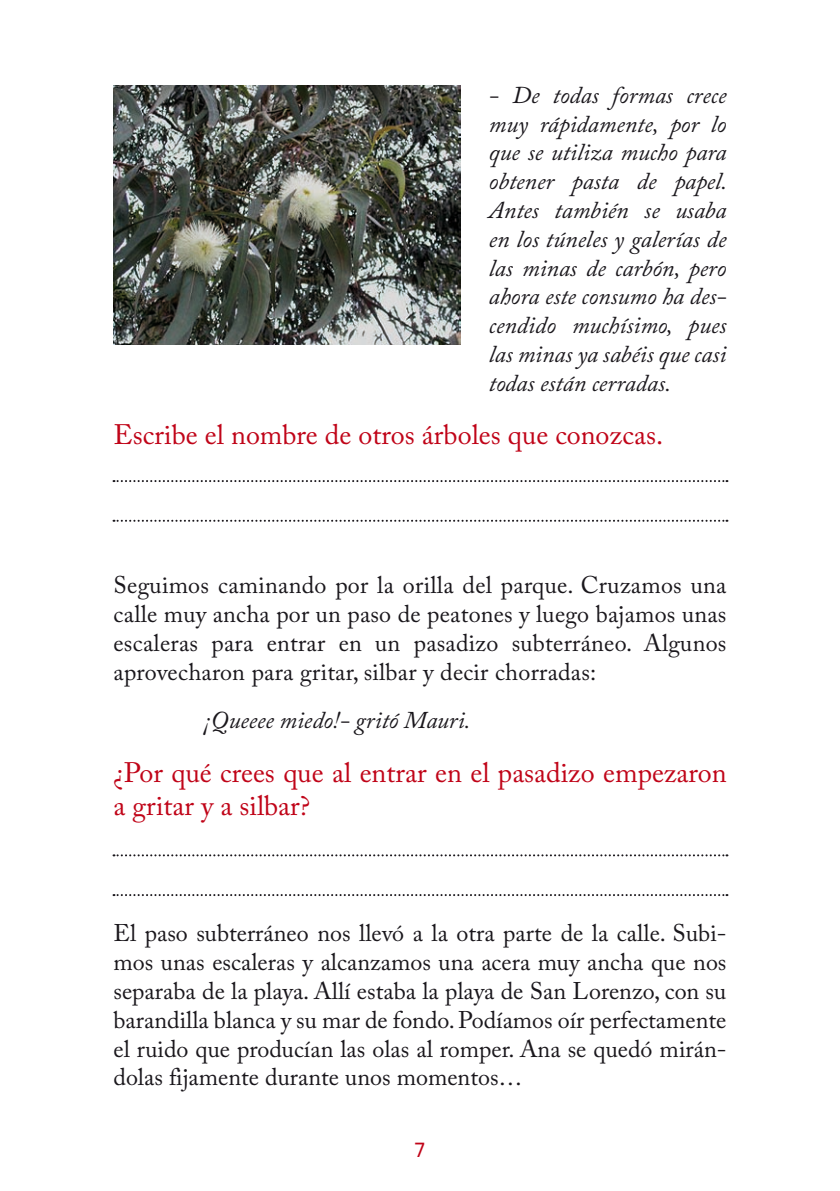
<style>
.page{position:relative;width:840px;height:1191px;background:#fff}
.page>*{position:absolute;margin:0;border:0;box-sizing:border-box;transform-origin:0 0}
.t1{font:28px/33.6px "Adobe Caslon Pro";color:#c00418}
.t2{font:24px/28.8px "Adobe Caslon Pro";color:#1a171c;text-align:justify}
.t3{font:italic 24px/28.8px "Adobe Caslon Pro";color:#1a171c;text-align:justify}
.t4{font:24px "Citizen Kern";color:#c00418}
</style>
<div class="page">
<img style="left:113px;top:85px;width:347px;height:259px">
<svg style="left:113px;top:480px;width:614px;height:2px"></svg>
<svg style="left:113px;top:520px;width:614px;height:2px"></svg>
<svg style="left:113px;top:854px;width:614px;height:2px"></svg>
<svg style="left:113px;top:894px;width:614px;height:2px"></svg>
<p class="t3" style="left:488px;top:80px;width:240px">- De todas formas crece muy rápidamente, por lo que se utiliza mucho para obtener pasta de papel.<br>Antes también se usaba en los túneles y galerías de las minas de carbón, pero ahora este consumo ha des&shy;cendido muchísimo, pues las minas ya sabéis que casi todas están cerradas.</p>
<p class="t1" style="left:113px;top:418px;width:551px">Escribe el nombre de otros árboles que conozcas.</p>
<p class="t2" style="left:113px;top:570px;width:614px">Seguimos caminando por la orilla del parque. Cruzamos una calle muy ancha por un paso de peatones y luego bajamos unas escaleras para entrar en un pasadizo subterráneo. Algunos aprovecharon para gritar, silbar y decir chorradas:</p>
<p class="t3" style="left:204px;top:705px;width:268px">¡Queeee miedo!- gritó Mauri.</p>
<p class="t1" style="left:113px;top:755px;width:614px">¿Por qué crees que al entrar en el pasadizo empezaron a gritar y a silbar?</p>
<p class="t2" style="left:113px;top:918px;width:614px">El paso subterráneo nos llevó a la otra parte de la calle. Subi&shy;mos unas escaleras y alcanzamos una acera muy ancha que nos separaba de la playa. Allí estaba la playa de San Lorenzo, con su barandilla blanca y su mar de fondo. Podíamos oír perfectamente el ruido que producían las olas al romper. Ana se quedó mirán&shy;dolas fijamente durante unos momentos…</p>
<p class="t4" style="left:414px;top:1137px;width:12px">7</p>
</div>
